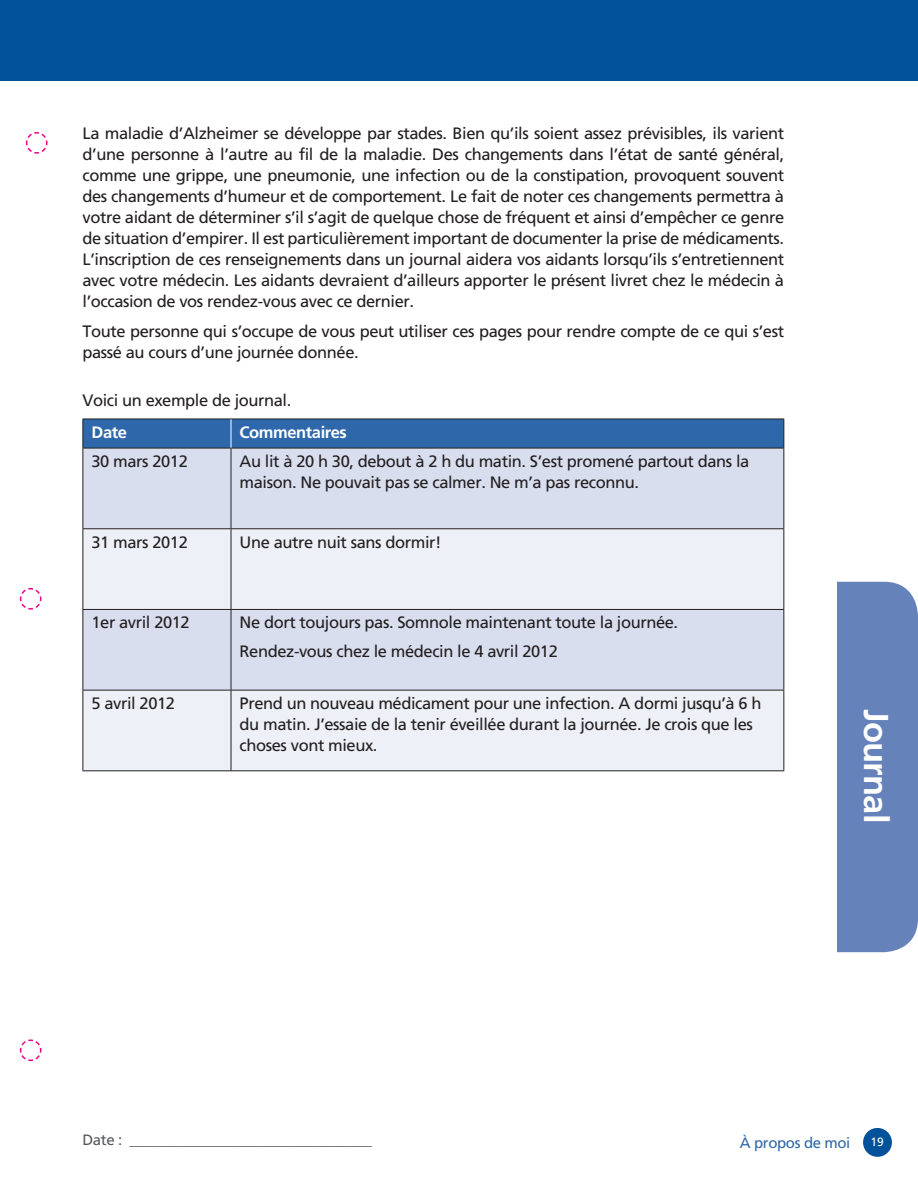
<style>
.page{position:relative;width:918px;height:1188px;background:#fff}
.page>*{position:absolute;margin:0;border:0;box-sizing:border-box;transform-origin:0 0}
.t1{font:700 34.5px "Frutiger";letter-spacing:-.025em;color:#fff}
.t2{font:16.5px/21px "Frutiger";letter-spacing:-.025em;color:#231f20}
.t3{font:700 16.5px "Frutiger";letter-spacing:-.025em;color:#fff}
.t4{font:15px "Frutiger";color:#57585a}
.t5{font:15px "Frutiger";letter-spacing:-.025em;color:#2e68aa}
.t6{font:12px "Frutiger";color:#fff}
</style>
<div class="page">
<div style="left:863px;top:1128px;width:29px;height:29px;background:#01529a;border-radius:50%"></div>
<div style="left:0;top:0;width:918px;height:81px;background:#01529a"></div>
<svg style="left:25px;top:132px;width:23px;height:22px"></svg>
<svg style="left:19px;top:588px;width:23px;height:22px"></svg>
<svg style="left:19px;top:1039px;width:23px;height:23px"></svg>
<div style="left:83px;top:449px;width:700px;height:79px;background:#d8deee"></div>
<svg style="left:83px;top:529px;width:700px;height:241px;background:#e5e9f3"></svg>
<hr style="left:82px;top:448px;width:149px;height:1px;background:#231f20">
<hr style="left:82px;top:448px;width:1px;height:80px;background:#231f20">
<hr style="left:231px;top:448px;width:553px;height:1px;background:#231f20">
<hr style="left:231px;top:448px;width:1px;height:80px;background:#231f20">
<hr style="left:783px;top:448px;width:1px;height:80px;background:#231f20">
<hr style="left:82px;top:528px;width:149px;height:1px;background:#231f20">
<hr style="left:82px;top:529px;width:1px;height:80px;background:#231f20">
<hr style="left:231px;top:528px;width:553px;height:1px;background:#231f20">
<hr style="left:231px;top:529px;width:1px;height:80px;background:#231f20">
<hr style="left:783px;top:529px;width:1px;height:80px;background:#231f20">
<hr style="left:82px;top:609px;width:149px;height:1px;background:#231f20">
<hr style="left:82px;top:610px;width:1px;height:80px;background:#231f20">
<hr style="left:231px;top:609px;width:553px;height:1px;background:#231f20">
<hr style="left:231px;top:610px;width:1px;height:80px;background:#231f20">
<hr style="left:783px;top:610px;width:1px;height:80px;background:#231f20">
<hr style="left:82px;top:690px;width:149px;height:1px;background:#231f20">
<hr style="left:82px;top:691px;width:1px;height:79px;background:#231f20">
<hr style="left:231px;top:690px;width:553px;height:1px;background:#231f20">
<hr style="left:231px;top:691px;width:1px;height:79px;background:#231f20">
<hr style="left:783px;top:691px;width:1px;height:79px;background:#231f20">
<hr style="left:82px;top:770px;width:149px;height:1px;background:#231f20">
<hr style="left:231px;top:770px;width:553px;height:1px;background:#231f20">
<svg style="left:82px;top:419px;width:702px;height:29px;background:#2e65a5"></svg>
<div style="left:837px;top:582px;width:81px;height:370px;background:#6582ba"></div>
<p class="t2" style="left:82px;top:123px;width:703px;text-align:justify">La maladie d’Alzheimer se développe par stades. Bien qu’ils soient assez prévisibles, ils varient d’une personne à l’autre au fil de la maladie. Des changements dans l’état de santé général, comme une grippe, une pneumonie, une infection ou de la constipation, provoquent souvent des changements d’humeur et de comportement. Le fait de noter ces changements permettra à votre aidant de déterminer s’il s’agit de quelque chose de fréquent et ainsi d’empêcher ce genre de situation d’empirer. Il est particulièrement important de documenter la prise de médicaments.<br>L’inscription de ces renseignements dans un journal aidera vos aidants lorsqu’ils s’entretiennent avec votre médecin. Les aidants devraient d’ailleurs apporter le présent livret chez le médecin à l’occasion de vos rendez-vous avec ce dernier.</p>
<p class="t2" style="left:82px;top:320px;width:703px">Toute personne qui s’occupe de vous peut utiliser ces pages pour rendre compte de ce qui s’est passé au cours d’une journée donnée.</p>
<p class="t2" style="left:82px;top:389px;width:210px">Voici un exemple de journal.</p>
<p class="t3" style="left:92px;top:422px;width:37px">Date</p>
<p class="t3" style="left:240px;top:422px;width:109px">Commentaires</p>
<p class="t2" style="left:92px;top:451px;width:98px">30 mars 2012</p>
<p class="t2" style="left:240px;top:451px;width:511px">Au lit à 20 h 30, debout à 2 h du matin. S’est promené partout dans la maison. Ne pouvait pas se calmer. Ne m’a pas reconnu.</p>
<p class="t2" style="left:92px;top:531px;width:98px">31 mars 2012</p>
<p class="t2" style="left:240px;top:531px;width:203px">Une autre nuit sans dormir!</p>
<p class="t2" style="left:92px;top:612px;width:100px">1er avril 2012</p>
<p class="t2" style="left:240px;top:608px;width:440px;line-height:28.3px">Ne dort toujours pas. Somnole maintenant toute la journée.<br>Rendez-vous chez le médecin le 4 avril 2012</p>
<p class="t2" style="left:92px;top:693px;width:85px">5 avril 2012</p>
<p class="t2" style="left:240px;top:693px;width:523px">Prend un nouveau médicament pour une infection. A dormi jusqu’à 6 h du matin. J’essaie de la tenir éveillée durant la journée. Je crois que les choses vont mieux.</p>
<h1 class="t1" style="left:896px;top:709px;width:115px;rotate:90deg">Journal</h1>
<p class="t4" style="left:82px;top:1131px;width:291px">Date : __________________________________</p>
<p class="t5" style="left:740px;top:1134px;width:112px">À propos de moi</p>
<p class="t6" style="left:870px;top:1134px;width:15px">19</p>
</div>
